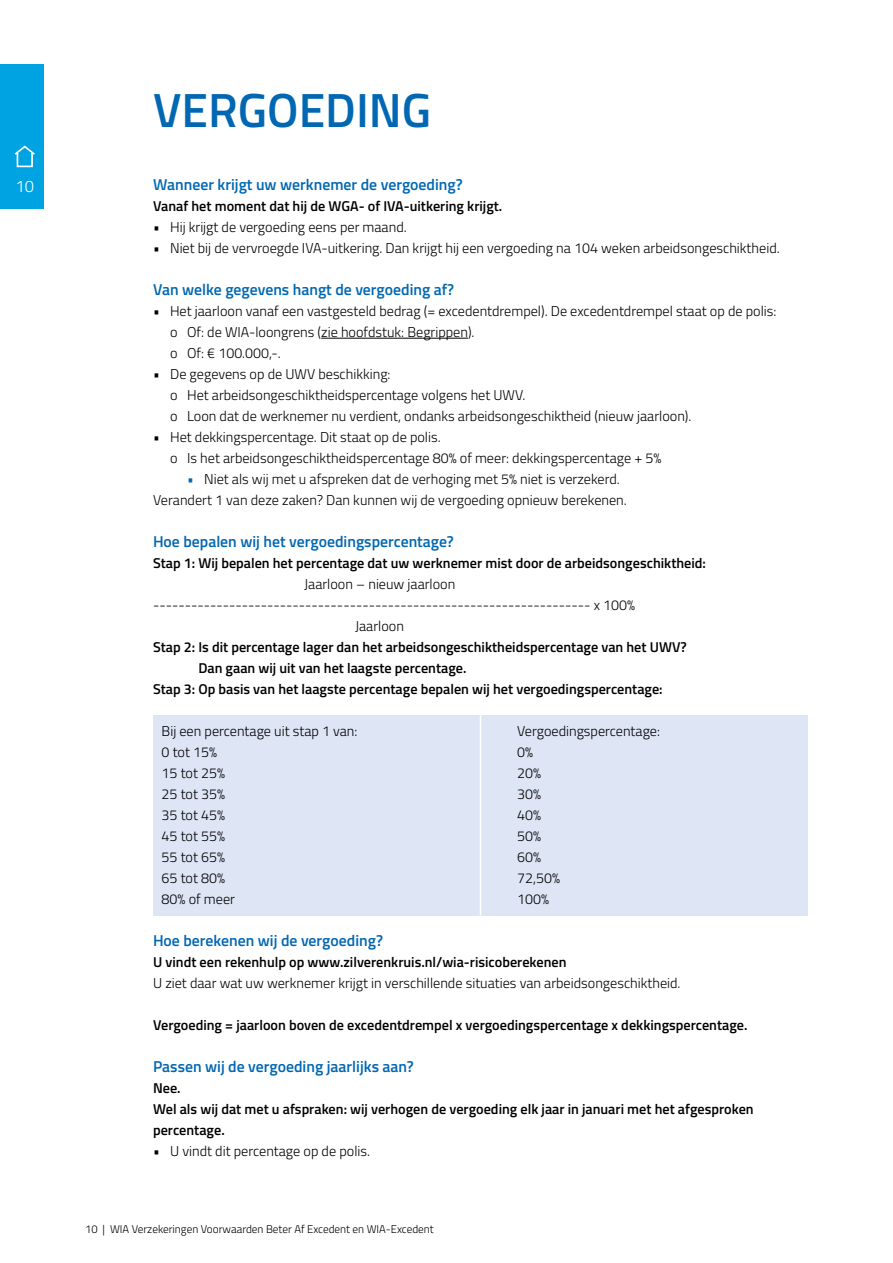
<style>
.page{position:relative;width:893px;height:1263px;background:#fff}
.page>*{position:absolute;margin:0;border:0;box-sizing:border-box;transform-origin:0 0}
.t1{font:600 48px "Titillium Web";color:#0067b2}
.t2{font:300 16.65px "Titillium Web";color:#fff}
.t3{font:600 15.75px "Titillium Web";color:#0067b2}
.t4{font:300 14.25px/21px "Titillium Web";color:#000}
.t5{font:600 14.25px/21px "Titillium Web";color:#000}
.t6{font:300 11.25px "Titillium Web";color:#000}
.s1{color:#0067b2}
</style>
<div class="page">
<div style="left:153px;top:715px;width:655px;height:200px;background:#dee6f5"></div>
<hr style="left:321px;top:338px;width:147px;height:1px;background:#000">
<hr style="left:480px;top:715px;width:1px;height:200px;background:#fff">
<div style="left:0;top:64px;width:43px;height:144px;background:#00a3e2"></div>
<svg style="left:14px;top:145px;width:21px;height:11px"></svg>
<div style="left:17px;top:152px;width:16px;height:15px;background:#00a3e2;border:2px solid #fff"></div>
<p class="t2" style="left:16px;top:174px;width:20px">10</p>
<h1 class="t1" style="left:153px;top:74px;width:280px">VERGOEDING</h1>
<p class="t3" style="left:153px;top:172px;width:311px">Wanneer krijgt uw werknemer de vergoeding?</p>
<p class="t5" style="left:153px;top:195px;width:351px">Vanaf het moment dat hij de WGA- of IVA-uitkering krijgt.</p>
<p class="t4" style="left:153px;top:216px;width:255px">• Hij krijgt de vergoeding eens per maand.</p>
<p class="t4" style="left:153px;top:237px;width:628px">• Niet bij de vervroegde IVA-uitkering. Dan krijgt hij een vergoeding na 104 weken arbeidsongeschiktheid.</p>
<p class="t3" style="left:153px;top:277px;width:303px">Van welke gegevens hangt de vergoeding af?</p>
<p class="t4" style="left:170px;top:300px;width:608px;text-indent:-17px">• Het jaarloon vanaf een vastgesteld bedrag (= excedentdrempel). De excedentdrempel staat op de polis: o Of: de WIA-loongrens (zie hoofdstuk: Begrippen).<br>o Of: € 100.000,-.</p>
<p class="t4" style="left:170px;top:363px;width:523px;text-indent:-17px">• De gegevens op de UWV beschikking:<br>o Het arbeidsongeschiktheidspercentage volgens het UWV.<br>o Loon dat de werknemer nu verdient, ondanks arbeidsongeschiktheid (nieuw jaarloon).</p>
<p class="t4" style="left:170px;top:426px;width:493px;text-indent:-17px">• Het dekkingspercentage. Dit staat op de polis.<br>o Is het arbeidsongeschiktheidspercentage 80% of meer: dekkingspercentage + 5%</p>
<p class="t4" style="left:153px;top:468px;width:475px;text-indent:34px"><span class="s1">•</span> Niet als wij met u afspreken dat de verhoging met 5% niet is verzekerd.<br>Verandert 1 van deze zaken? Dan kunnen wij de vergoeding opnieuw berekenen.</p>
<p class="t3" style="left:153px;top:529px;width:302px">Hoe bepalen wij het vergoedingspercentage?</p>
<p class="t5" style="left:153px;top:552px;width:554px">Stap 1: Wij bepalen het percentage dat uw werknemer mist door de arbeidsongeschiktheid:</p>
<p class="t4" style="left:304px;top:573px;width:153px">Jaarloon – nieuw jaarloon</p>
<p class="t4" style="left:153px;top:594px;width:484px">--------------------------------------------------------------------- x 100%</p>
<p class="t4" style="left:355px;top:615px;width:50px">Jaarloon</p>
<p class="t5" style="left:153px;top:636px;width:535px">Stap 2: Is dit percentage lager dan het arbeidsongeschiktheidspercentage van het UWV?</p>
<p class="t5" style="left:198px;top:657px;width:270px">Dan gaan wij uit van het laagste percentage.</p>
<p class="t5" style="left:153px;top:678px;width:511px">Stap 3: Op basis van het laagste percentage bepalen wij het vergoedingspercentage:</p>
<p class="t4" style="left:162px;top:720px;width:197px">Bij een percentage uit stap 1 van:</p>
<p class="t4" style="left:517px;top:720px;width:144px">Vergoedingspercentage:</p>
<p class="t4" style="left:162px;top:741px;width:57px">0 tot 15%</p>
<p class="t4" style="left:517px;top:741px;width:17px">0%</p>
<p class="t4" style="left:162px;top:762px;width:65px">15 tot 25%</p>
<p class="t4" style="left:517px;top:762px;width:25px">20%</p>
<p class="t4" style="left:162px;top:783px;width:65px">25 tot 35%</p>
<p class="t4" style="left:517px;top:783px;width:25px">30%</p>
<p class="t4" style="left:162px;top:804px;width:65px">35 tot 45%</p>
<p class="t4" style="left:517px;top:804px;width:25px">40%</p>
<p class="t4" style="left:162px;top:825px;width:65px">45 tot 55%</p>
<p class="t4" style="left:517px;top:825px;width:25px">50%</p>
<p class="t4" style="left:162px;top:846px;width:65px">55 tot 65%</p>
<p class="t4" style="left:517px;top:846px;width:25px">60%</p>
<p class="t4" style="left:162px;top:867px;width:65px">65 tot 80%</p>
<p class="t4" style="left:517px;top:867px;width:44px">72,50%</p>
<p class="t4" style="left:162px;top:888px;width:75px">80% of meer</p>
<p class="t4" style="left:517px;top:888px;width:33px">100%</p>
<p class="t3" style="left:153px;top:928px;width:231px">Hoe berekenen wij de vergoeding?</p>
<p class="t5" style="left:153px;top:951px;width:415px">U vindt een rekenhulp op www.zilverenkruis.nl/wia-risicoberekenen</p>
<p class="t4" style="left:153px;top:972px;width:529px">U ziet daar wat uw werknemer krijgt in verschillende situaties van arbeidsongeschiktheid.</p>
<p class="t5" style="left:153px;top:1014px;width:596px">Vergoeding = jaarloon boven de excedentdrempel x vergoedingspercentage x dekkingspercentage.</p>
<p class="t3" style="left:153px;top:1054px;width:262px">Passen wij de vergoeding jaarlijks aan?</p>
<p class="t5" style="left:153px;top:1077px;width:602px">Nee.<br>Wel als wij dat met u afspraken: wij verhogen de vergoeding elk jaar in januari met het afgesproken percentage.</p>
<p class="t4" style="left:153px;top:1140px;width:218px">• U vindt dit percentage op de polis.</p>
<p class="t6" style="left:85px;top:1221px;width:350px">10 | WIA Verzekeringen Voorwaarden Beter Af Excedent en WIA-Excedent</p>
</div>
